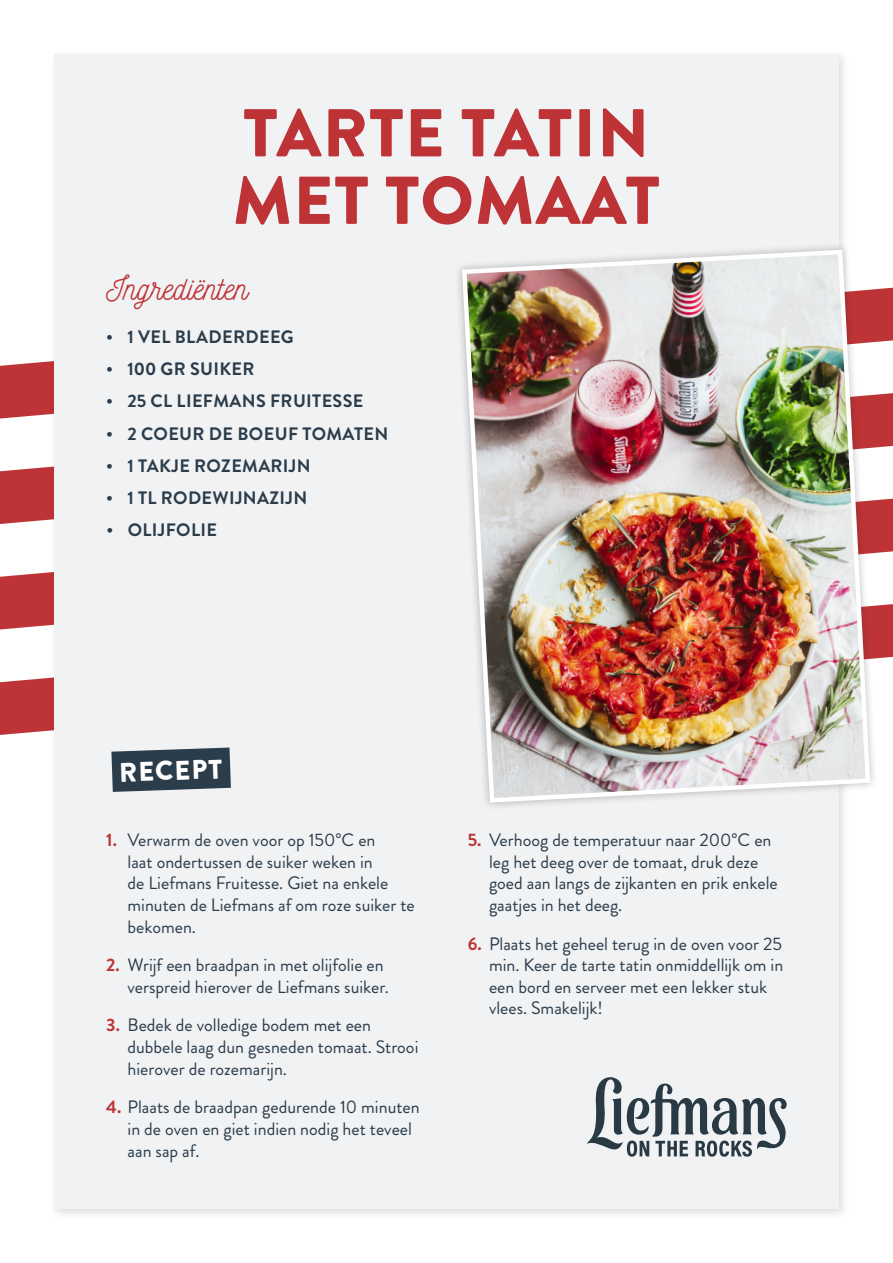
<style>
.page{position:relative;width:893px;height:1263px;background:#fff}
.page>*{position:absolute;margin:0;border:0;box-sizing:border-box;transform-origin:0 0}
.Titel{font:900 67.5px/67.5px "Brandon Grotesque";letter-spacing:.02em;color:#be3335}
.Titel_ingrediënten{font:33px "Nickainley";color:#be3335}
.t1{font:900 27px "Brandon Grotesque";color:#fff}
.t2{font:18px/21.6px "Brandon Grotesque";color:#2b3c4a}
.t3{font:700 18px "Brandon Grotesque";letter-spacing:.02em;color:#2b3c4a}
.s1{font-weight:700;color:#be3335}
</style>
<div class="page">
<svg style="left:0;top:678px;width:49px;height:57px;background:#c24244"></svg>
<svg style="left:0;top:572px;width:893px;height:87px;fill:#be3335"></svg>
<svg style="left:0;top:467px;width:893px;height:86px;fill:#be3335"></svg>
<svg style="left:0;top:287px;width:893px;height:161px"></svg>
<div style="left:49px;top:49px;width:801px;height:1171px;background:#231f20;opacity:.15"></div>
<div style="left:54px;top:54px;width:785px;height:1155px;background:#f0f2f4"></div>
<div style="left:454px;top:242px;width:424px;height:568px;background:#231f20;opacity:.3"></div>
<img style="left:460px;top:247px;width:413px;height:558px">
<svg style="left:111px;top:747px;width:120px;height:45px;background:#42515e"></svg>
<svg style="left:587px;top:1077px;width:200px;height:80px"></svg>
<p class="Titel" style="left:233px;top:100px;width:429px">TARTE TATIN<br>MET TOMAAT</p>
<p class="Titel_ingrediënten" style="left:106px;top:267px;width:143px">Ingrediënten</p>
<p class="t3" style="left:106px;top:324px;width:189px">• 1 VEL BLADERDEEG</p>
<p class="t3" style="left:106px;top:356px;width:150px">• 100 GR SUIKER</p>
<p class="t3" style="left:106px;top:389px;width:259px">• 25 CL LIEFMANS FRUITESSE</p>
<p class="t3" style="left:106px;top:421px;width:284px">• 2 COEUR DE BOEUF TOMATEN</p>
<p class="t3" style="left:106px;top:453px;width:206px">• 1 TAKJE ROZEMARIJN</p>
<p class="t3" style="left:106px;top:485px;width:203px">• 1 TL RODEWIJNAZIJN</p>
<p class="t3" style="left:106px;top:518px;width:112px">• OLIJFOLIE</p>
<p class="t1" style="left:119px;top:753px;width:104px;rotate:-2deg">RECEPT</p>
<p class="t2" style="left:128px;top:829px;width:289px;text-indent:-21px"><span class="s1">1.</span> Verwarm de oven voor op 150°C en<br>laat ondertussen de suiker weken in<br>de Liefmans Fruitesse. Giet na enkele minuten de Liefmans af om roze suiker te bekomen.</p>
<p class="t2" style="left:106px;top:954px;width:284px;text-align:right"><span class="s1">2.</span> Wrijf een braadpan in met olijfolie en verspreid hierover de Liefmans suiker.</p>
<p class="t2" style="left:128px;top:1015px;width:292px;text-indent:-21px"><span class="s1">3.</span> Bedek de volledige bodem met een dubbele laag dun gesneden tomaat. Strooi hierover de rozemarijn.</p>
<p class="t2" style="left:128px;top:1096px;width:294px;text-indent:-21px"><span class="s1">4.</span> Plaats de braadpan gedurende 10 minuten in de oven en giet indien nodig het teveel aan sap af.</p>
<p class="t2" style="left:489px;top:829px;width:290px;text-indent:-21px"><span class="s1">5.</span> Verhoog de temperatuur naar 200°C en leg het deeg over de tomaat, druk deze goed aan langs de zijkanten en prik enkele gaatjes in het deeg.</p>
<p class="t2" style="left:489px;top:933px;width:296px;text-indent:-21px"><span class="s1">6.</span> Plaats het geheel terug in de oven voor 25 min. Keer de tarte tatin onmiddellijk om in een bord en serveer met een lekker stuk vlees. Smakelijk!</p>
</div>
